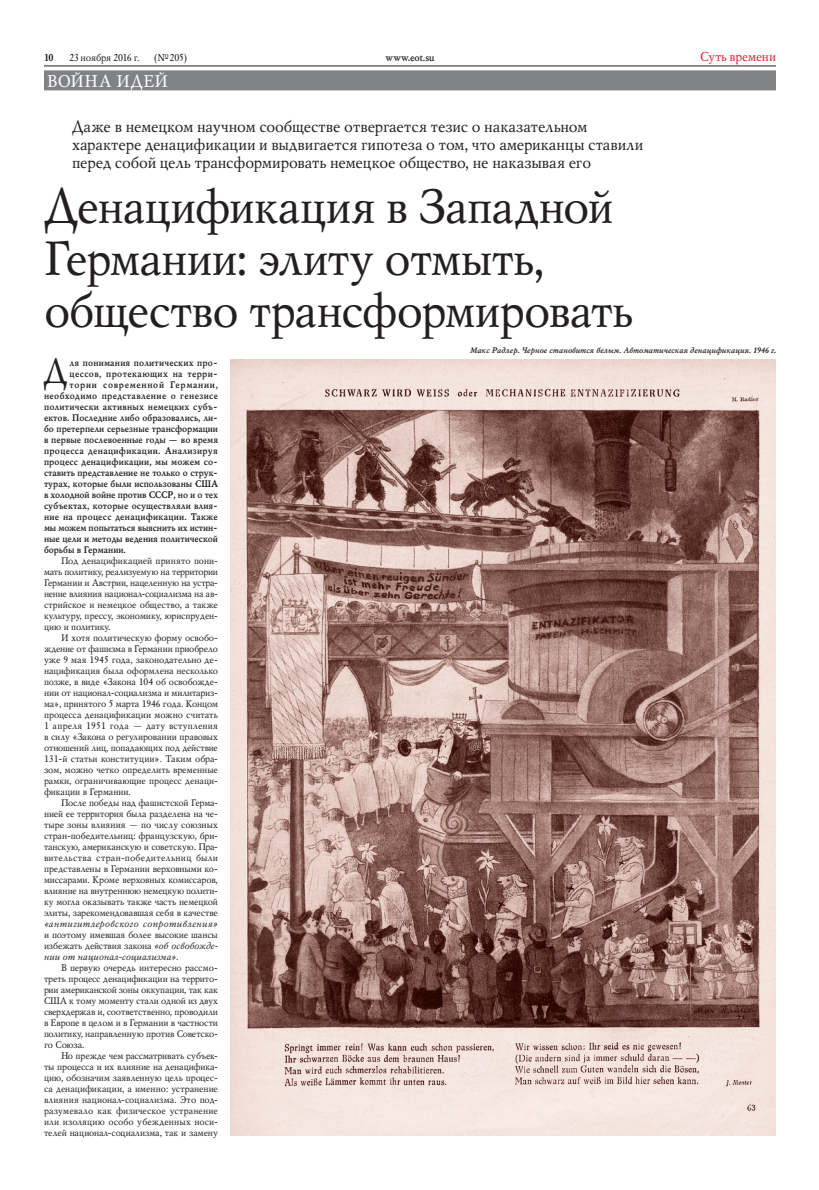
<style>
.page{position:relative;width:819px;height:1190px;background:#fff}
.page>*{position:absolute;margin:0;border:0;box-sizing:border-box;transform-origin:0 0}
.Heading{font:48px/52px "Mysl";letter-spacing:-.015em;color:#231f20}
.DropCap{font:33.7px "Mysl";color:#231f20}
.t1{font:17px "Mysl";color:#fff}
.Overheading{font:16px/18px "Mysl";letter-spacing:-.005em;color:#231f20}
.t2{font:13px "Mysl";letter-spacing:-.01em;color:#dd2033}
.t3{font:10px "Mysl";letter-spacing:-.02em;color:#231f20}
.t4{font:700 10px "Mysl";letter-spacing:-.015em;color:#231f20}
.t5{font:9.5px/11px "Mysl";letter-spacing:-.005em;color:#231f20;text-align:justify}
.DropCap-2{font:700 9.5px "Mysl";letter-spacing:.005em;color:#231f20}
.DropCap-3{font:700 9.5px "Mysl";letter-spacing:.035em;color:#231f20}
.DropCap-4{font:700 9.5px "Mysl";letter-spacing:.025em;color:#231f20}
.DropCap-5{font:700 9.5px "Mysl";letter-spacing:.04em;color:#231f20}
.DropCap-6{font:700 9.5px "Mysl";letter-spacing:.07em;color:#231f20}
.t6{font:italic 700 8px "Mysl";color:#231f20}
.s1{font-style:italic}
</style>
<div class="page">
<hr style="left:44px;top:66px;width:732px;height:1px;background:#231f20">
<div style="left:44px;top:70px;width:732px;height:20px;background:#808285"></div>
<img style="left:230px;top:359px;width:546px;height:777px">
<p class="t4" style="left:44px;top:50px;width:11px">10</p>
<p class="t3" style="left:69px;top:51px;width:72px">23 ноября 2016 г.</p>
<p class="t3" style="left:154px;top:51px;width:35px">(№205)</p>
<p class="t4" style="left:386px;top:50px;width:51px">www.eot.su</p>
<h3 class="t2" style="left:700px;top:48px;width:77px">Суть времени</h3>
<h3 class="t1" style="left:47px;top:70px;width:83px">Война иде</h3>
<h3 class="t1" style="left:155px;top:70px;width:15px">й</h3>
<p class="Overheading" style="left:72px;top:117px;width:573px">Даже в немецком научном сообществе отвергается тезис о наказательном характере денацификации и выдвигается гипотеза о том, что американцы ставили перед собой цель трансформировать немецкое общество, не наказывая его</p>
<p class="Heading" style="left:44px;top:180px;width:591px">Денацификация в Западной<br>Германии: элиту отмыть, общество трансформировать</p>
<p class="DropCap" style="left:44px;top:349px;width:26px">Д</p>
<p class="DropCap-2" style="left:70px;top:356px;width:150px">ля понимания политических про-</p>
<p class="t6" style="left:470px;top:345px;width:308px">Макс Радлер. Черное становится белым. Автоматическая денацификация. 1946 г.</p>
<p class="DropCap-5" style="left:70px;top:367px;width:150px">цессов, протекающих на терри-</p>
<p class="DropCap-6" style="left:70px;top:378px;width:150px">тории современной Германии,</p>
<p class="DropCap-3" style="left:44px;top:389px;width:176px">необходимо представление о генезисе</p>
<p class="DropCap-4" style="left:44px;top:400px;width:175px">политически активных немецких субъ-</p>
<p class="DropCap-2" style="left:44px;top:411px;width:175px">ектов. Последние либо образовались, ли-</p>
<p class="DropCap-2" style="left:44px;top:422px;width:176px">бо претерпели серьезные трансформации</p>
<p class="DropCap-2" style="left:44px;top:433px;width:176px">в первые послевоенные годы — во время</p>
<p class="DropCap-3" style="left:44px;top:444px;width:175px">процесса денацификации. Анализируя</p>
<p class="DropCap-2" style="left:44px;top:455px;width:175px">процесс денацификации, мы можем со-</p>
<p class="DropCap-2" style="left:44px;top:466px;width:175px">ставить представление не только о струк-</p>
<p class="DropCap-2" style="left:44px;top:477px;width:176px">турах, которые были использованы США</p>
<p class="DropCap-2" style="left:44px;top:488px;width:176px">в холодной войне против СССР, но и о тех</p>
<p class="DropCap-2" style="left:44px;top:499px;width:175px">субъектах, которые осуществляли влия-</p>
<p class="DropCap-4" style="left:44px;top:510px;width:175px">ние на процесс денацификации. Также</p>
<p class="DropCap-2" style="left:44px;top:521px;width:175px">мы можем попытаться выяснить их истин-</p>
<p class="DropCap-2" style="left:44px;top:532px;width:176px">ные цели и методы ведения политической</p>
<p class="DropCap-2" style="left:44px;top:543px;width:83px">борьбы в Германии.</p>
<p class="t5" style="left:44px;top:555px;width:176px;text-indent:17px">Под денацификацией принято пони&shy;мать политику, реализуемую на территории Германии и Австрии, нацеленную на устра&shy;нение влияния национал-социализма на ав&shy;стрийское и немецкое общество, а также культуру, прессу, экономику, юриспруден&shy;цию и политику.</p>
<p class="t5" style="left:44px;top:632px;width:176px;text-indent:17px">И хотя политическую форму освобо&shy;ждение от фашизма в Германии приобрело уже 9 мая 1945 года, законодательно де&shy;нацификация была оформлена несколько позже, в виде «Закона 104 об освобожде&shy;нии от национал-социализма и милитариз&shy;ма», принятого 5 марта 1946 года. Концом процесса денацификации можно считать 1 апреля 1951 года — дату вступления в силу «Закона о регулировании правовых отношений лиц, попадающих под действие 131-й статьи конституции»<span class="s1">.</span> Таким обра&shy;зом, можно четко определить временные рамки, ограничивающие процесс денаци&shy;фикации в Германии.</p>
<p class="t5" style="left:44px;top:797px;width:176px;text-indent:17px">После победы над фашистской Герма&shy;нией ее территория была разделена на че&shy;тыре зоны влияния — по числу союзных стран-победительниц: французскую, бри&shy;танскую, американскую и советскую. Пра&shy;вительства стран-победительниц были представлены в Германии верховными ко&shy;миссарами. Кроме верховных комиссаров, влияние на внутреннюю немецкую полити&shy;ку могла оказывать также часть немецкой элиты, зарекомендовавшая себя в качестве <span class="s1">«антигитлеровского сопротивления» </span>и поэтому имевшая более высокие шансы избежать действия закона <span class="s1">«об освобожде&shy;нии от национал-социализма»</span>.</p>
<p class="t5" style="left:44px;top:962px;width:176px;text-indent:17px">В первую очередь интересно рассмо&shy;треть процесс денацификации на террито&shy;рии американской зоны оккупации, так как США к тому моменту стали одной из двух сверхдержав и, соответственно, проводили в Европе в целом и в Германии в частности политику, направленную против Советско&shy;го Союза.</p>
<p class="t5" style="left:44px;top:1050px;width:176px;text-indent:17px">Но прежде чем рассматривать субъек&shy;ты процесса и их влияние на денацифика&shy;цию, обозначим заявленную цель процес&shy;са денацификации, а именно: устранение влияния национал-социализма. Это под&shy;разумевало как физическое устранение или изоляцию особо убежденных носи&shy;телей национал-социализма, так и замену</p>
</div>
